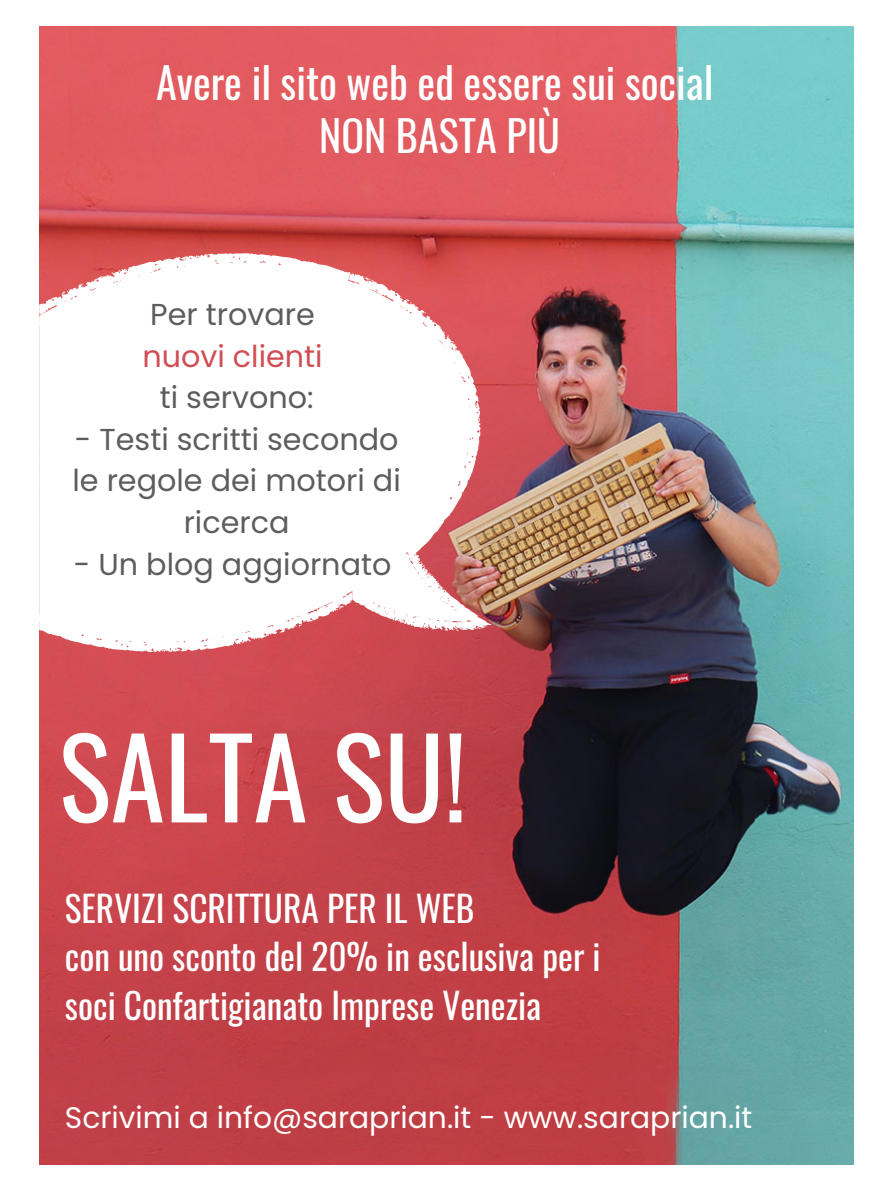
<style>
.page{position:relative;width:893px;height:1191px;background:#fff}
.page>*{position:absolute;margin:0;border:0;box-sizing:border-box;transform-origin:0 0}
.t1{font:109.65px "Oswald";color:#fff}
.t2{font:42.15px/52.7px "Oswald";color:#fff;text-align:center}
.t3{font:35.4px/48.8px "Oswald";color:#fff}
.t4{font:30.15px/41.7px "Poppins";color:#5d5d5d;text-align:center}
.t5{font:30.15px "Poppins";color:#d24d53}
.t6{font:29.85px "Poppins";color:#fff}
</style>
<div class="page">
<img style="left:39px;top:27px;width:815px;height:1137px">
<svg style="left:39px;top:242px;width:440px;height:421px;background:#cf484b"></svg>
<svg style="left:39px;top:252px;width:453px;height:400px"></svg>
<p class="t2" style="left:156px;top:52px;width:559px">Avere il sito web ed essere sui social<br>NON BASTA PIÙ</p>
<p class="t4" style="left:150px;top:294px;width:166px">Per trovare</p>
<p class="t5" style="left:142px;top:338px;width:182px">nuovi clienti</p>
<p class="t4" style="left:160px;top:377px;width:155px">ti servono:</p>
<p class="t4" style="left:72px;top:418px;width:330px">- Testi scritti secondo le regole dei motori di ricerca</p>
<p class="t4" style="left:74px;top:543px;width:319px">- Un blog aggiornato</p>
<h1 class="t1" style="left:59px;top:680px;width:409px">SALTA SU!</h1>
<p class="t3" style="left:65px;top:880px;width:537px">SERVIZI SCRITTURA PER IL WEB<br>con uno sconto del 20% in esclusiva per i soci Confartigianato Imprese Venezia</p>
<p class="t6" style="left:65px;top:1100px;width:689px">Scrivimi a info@saraprian.it - www.saraprian.it</p>
</div>
